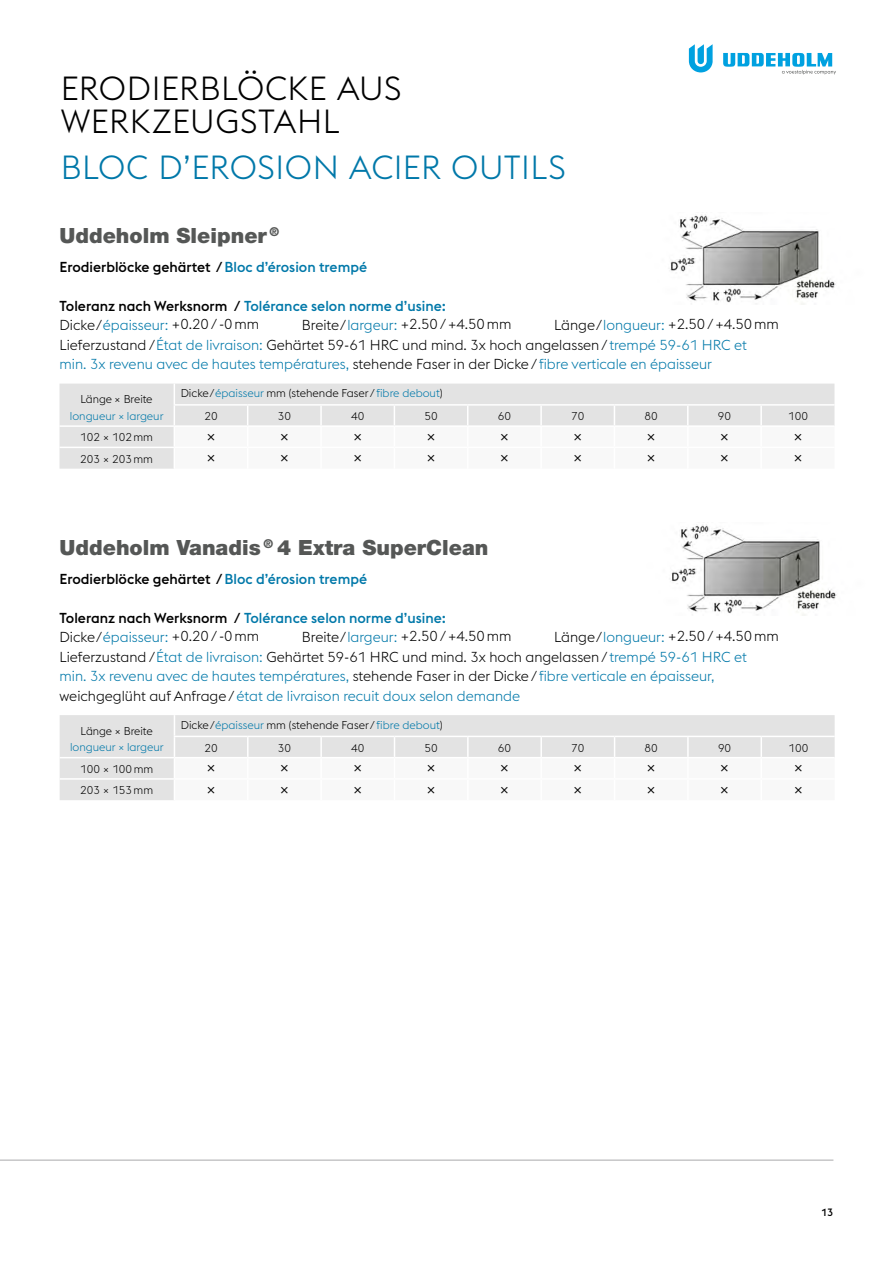
<style>
.page{position:relative;width:893px;height:1263px;background:#fff}
.page>*{position:absolute;margin:0;border:0;box-sizing:border-box;transform-origin:0 0}
.t1{font:300 33px/33px "voestalpine";letter-spacing:.02em;color:#000}
.t2{font:300 33px "voestalpine";letter-spacing:.015em;color:#0078a9}
.t3{font:900 21px "Helvetica Neue LT Std";color:#555756}
.t4{font:300 18px "voestalpine";color:#000}
.t5{font:300 14.25px/19.8px "voestalpine";color:#0078a9}
.t6{font:500 14.25px/18.8px "voestalpine";color:#0078a9}
.t7{font:500 14.25px "voestalpine";color:#000}
.t8{font:300 14.25px "voestalpine";color:#000}
.t9{font:300 11.25px/22.5px "voestalpine";color:#000}
.t10{font:300 11.25px "voestalpine";color:#0078a9}
.t11{font:500 10.5px "voestalpine";color:#000}
.s1{color:#0078a9}
.s2{color:#000}
.s3{font-weight:300;color:#000}
.s4{font-weight:300}
</style>
<div class="page">
<hr style="left:0;top:1159px;width:833px;height:2px;background:#c6c6c7">
<img style="left:670px;top:214px;width:166px;height:91px">
<svg style="left:60px;top:715px;width:775px;height:85px"></svg>
<hr style="left:688px;top:778px;width:73px;height:2px;background:#fff">
<hr style="left:687px;top:780px;width:2px;height:20px;background:#fff">
<hr style="left:761px;top:778px;width:74px;height:2px;background:#fff">
<hr style="left:760px;top:780px;width:2px;height:20px;background:#fff">
<img style="left:671px;top:524px;width:166px;height:91px">
<svg style="left:60px;top:384px;width:774px;height:85px"></svg>
<hr style="left:688px;top:447px;width:73px;height:1px;background:#fff">
<hr style="left:687px;top:448px;width:2px;height:21px;background:#fff">
<hr style="left:761px;top:447px;width:73px;height:1px;background:#fff">
<hr style="left:760px;top:448px;width:2px;height:21px;background:#fff">
<svg style="left:689px;top:44px;width:24px;height:28px"></svg>
<svg style="left:723px;top:53px;width:113px;height:21px"></svg>
<h1 class="t1" style="left:61px;top:72px;width:342px">ERODIERBLÖCKE AUS<br>WERKZEUGSTAHL</h1>
<h1 class="t2" style="left:61px;top:148px;width:507px">BLOC D’EROSION ACIER OUTILS</h1>
<h2 class="t3" style="left:60px;top:223px;width:221px">Uddeholm Sleipner <sup>®</sup></h2>
<p class="t7" style="left:60px;top:258px;width:309px">Erodierblöcke gehärtet /<span class="s1">Bloc d’érosion trempé</span></p>
<p class="t6" style="left:60px;top:296px;width:388px"><span class="s2">Toleranz nach Werksnorm /</span> Tolérance selon norme d’usine:<br><span class="s3">Dicke/</span><span class="s4">épaisseur:</span> <span class="s3">+0.20/ -0mm</span></p>
<p class="t5" style="left:60px;top:314px;width:721px;text-indent:495px"><span class="s2">Länge/</span>longueur: <span class="s2">+2.50/+4.50mm<br>Lieferzustand /</span>État de livraison: <span class="s2">Gehärtet 59-61 HRC und mind. 3x hoch angelassen/</span>trempé 59-61 HRC et<br>min. 3x revenu avec de hautes températures, <span class="s2">stehende Faser in der Dicke/</span> fibre verticale en épaisseur</p>
<p class="t9" style="left:81px;top:388px;width:74px">Länge × Breite</p>
<p class="t10" style="left:70px;top:409px;width:95px">longueur × largeur</p>
<p class="t8" style="left:302px;top:316px;width:211px">Breite/<span class="s1">largeur:</span> +2.50/+4.50mm</p>
<p class="t9" style="left:204px;top:382px;width:240px;text-indent:-24px">Dicke/<span class="s1">épaisseur</span> mm (stehende Faser/ <span class="s1">fibre debout</span>)<br>20</p>
<p class="t9" style="left:278px;top:405px;width:15px">30</p>
<p class="t9" style="left:351px;top:405px;width:15px">40</p>
<p class="t9" style="left:424px;top:405px;width:15px">50</p>
<p class="t9" style="left:498px;top:405px;width:15px">60</p>
<p class="t9" style="left:571px;top:405px;width:15px">70</p>
<p class="t9" style="left:644px;top:405px;width:15px">80</p>
<p class="t9" style="left:718px;top:405px;width:15px">90</p>
<p class="t9" style="left:788px;top:405px;width:21px">100</p>
<p class="t9" style="left:80px;top:426px;width:74px">102 × 102mm</p>
<p class="t4" style="left:206px;top:425px;width:12px">×</p>
<p class="t4" style="left:279px;top:425px;width:12px">×</p>
<p class="t4" style="left:352px;top:425px;width:12px">×</p>
<p class="t4" style="left:426px;top:425px;width:12px">×</p>
<p class="t4" style="left:499px;top:425px;width:12px">×</p>
<p class="t4" style="left:572px;top:425px;width:12px">×</p>
<p class="t4" style="left:646px;top:425px;width:12px">×</p>
<p class="t4" style="left:719px;top:425px;width:12px">×</p>
<p class="t4" style="left:793px;top:425px;width:12px">×</p>
<p class="t9" style="left:80px;top:448px;width:74px">203 × 203mm</p>
<p class="t4" style="left:206px;top:446px;width:12px">×</p>
<p class="t4" style="left:279px;top:446px;width:12px">×</p>
<p class="t4" style="left:352px;top:446px;width:12px">×</p>
<p class="t4" style="left:426px;top:446px;width:12px">×</p>
<p class="t4" style="left:499px;top:446px;width:12px">×</p>
<p class="t4" style="left:572px;top:446px;width:12px">×</p>
<p class="t4" style="left:646px;top:446px;width:12px">×</p>
<p class="t4" style="left:719px;top:446px;width:12px">×</p>
<p class="t4" style="left:793px;top:446px;width:12px">×</p>
<h2 class="t3" style="left:60px;top:535px;width:430px">Uddeholm Vanadis <sup>®</sup> 4 Extra SuperClean</h2>
<p class="t7" style="left:60px;top:570px;width:309px">Erodierblöcke gehärtet /<span class="s1">Bloc d’érosion trempé</span></p>
<p class="t6" style="left:60px;top:608px;width:388px"><span class="s2">Toleranz nach Werksnorm /</span> Tolérance selon norme d’usine:<br><span class="s3">Dicke/</span><span class="s4">épaisseur:</span> <span class="s3">+0.20/ -0mm</span></p>
<p class="t5" style="left:60px;top:626px;width:721px;text-indent:495px"><span class="s2">Länge/</span>longueur: <span class="s2">+2.50/+4.50mm Lieferzustand /</span>État de livraison: <span class="s2">Gehärtet 59-61 HRC und mind. 3x hoch angelassen/</span>trempé 59-61 HRC et<br>min. 3x revenu avec de hautes températures, <span class="s2">stehende Faser in der Dicke/</span> fibre verticale en épaisseur, <span class="s2">weichgeglüht auf Anfrage/</span>état de livraison recuit doux selon demande</p>
<p class="t9" style="left:81px;top:719px;width:74px">Länge × Breite</p>
<p class="t10" style="left:70px;top:741px;width:95px">longueur × largeur</p>
<p class="t8" style="left:302px;top:628px;width:211px">Breite/<span class="s1">largeur:</span> +2.50/+4.50mm</p>
<p class="t9" style="left:204px;top:714px;width:240px;text-indent:-24px">Dicke/<span class="s1">épaisseur</span> mm (stehende Faser/ <span class="s1">fibre debout</span>)<br>20</p>
<p class="t9" style="left:278px;top:736px;width:15px">30</p>
<p class="t9" style="left:351px;top:736px;width:15px">40</p>
<p class="t9" style="left:425px;top:736px;width:15px">50</p>
<p class="t9" style="left:498px;top:736px;width:15px">60</p>
<p class="t9" style="left:571px;top:736px;width:15px">70</p>
<p class="t9" style="left:645px;top:736px;width:15px">80</p>
<p class="t9" style="left:718px;top:736px;width:15px">90</p>
<p class="t9" style="left:788px;top:736px;width:21px">100</p>
<p class="t9" style="left:80px;top:758px;width:74px">100 × 100mm</p>
<p class="t4" style="left:206px;top:756px;width:12px">×</p>
<p class="t4" style="left:279px;top:756px;width:12px">×</p>
<p class="t4" style="left:353px;top:756px;width:12px">×</p>
<p class="t4" style="left:426px;top:756px;width:12px">×</p>
<p class="t4" style="left:499px;top:756px;width:12px">×</p>
<p class="t4" style="left:573px;top:756px;width:12px">×</p>
<p class="t4" style="left:646px;top:756px;width:12px">×</p>
<p class="t4" style="left:719px;top:756px;width:12px">×</p>
<p class="t4" style="left:793px;top:756px;width:12px">×</p>
<p class="t9" style="left:80px;top:779px;width:74px">203 × 153mm</p>
<p class="t4" style="left:206px;top:778px;width:12px">×</p>
<p class="t4" style="left:279px;top:778px;width:12px">×</p>
<p class="t4" style="left:353px;top:778px;width:12px">×</p>
<p class="t4" style="left:426px;top:778px;width:12px">×</p>
<p class="t4" style="left:499px;top:778px;width:12px">×</p>
<p class="t4" style="left:573px;top:778px;width:12px">×</p>
<p class="t4" style="left:646px;top:778px;width:12px">×</p>
<p class="t4" style="left:719px;top:778px;width:12px">×</p>
<p class="t4" style="left:793px;top:778px;width:12px">×</p>
<p class="t11" style="left:821px;top:1205px;width:14px">13</p>
</div>
